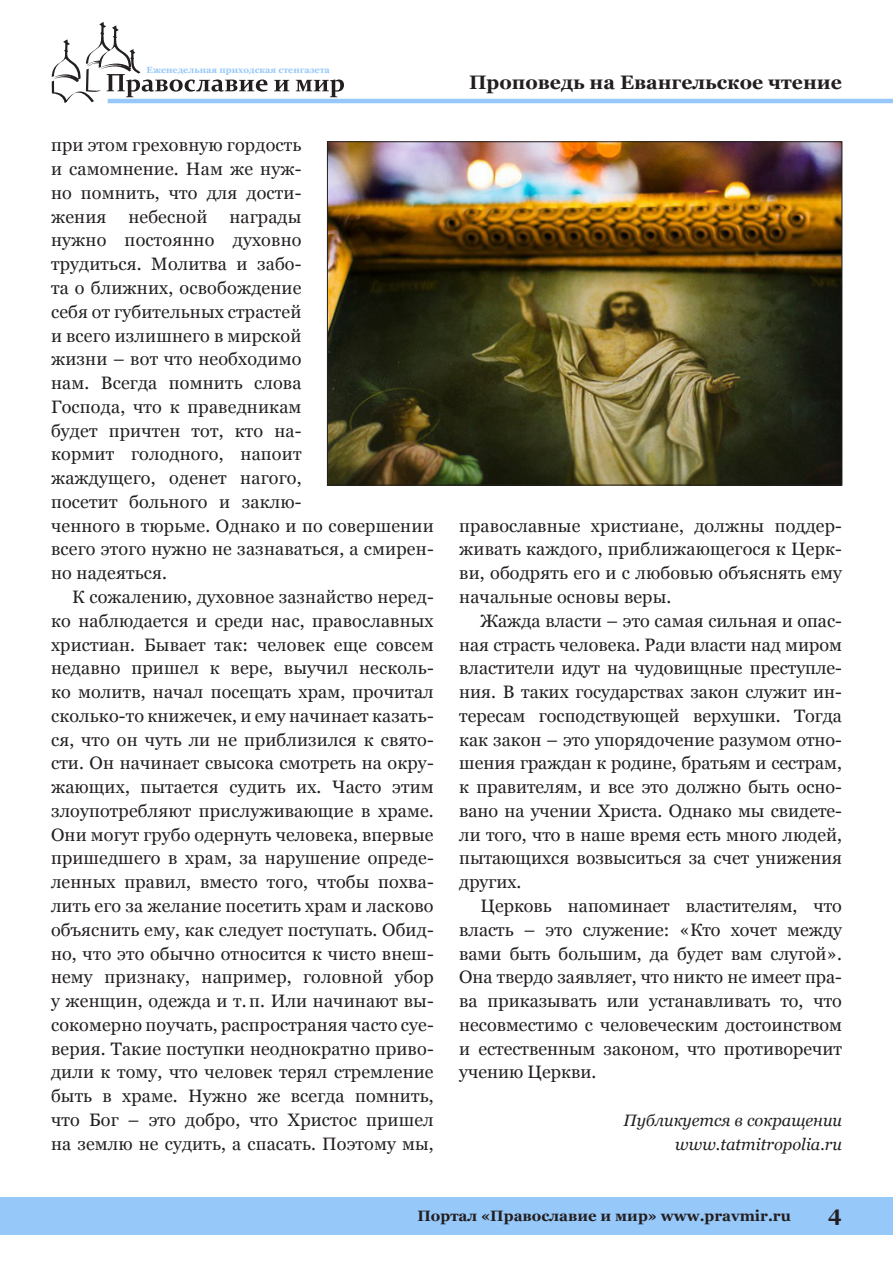
<style>
.page{position:relative;width:893px;height:1263px;background:#fff}
.page>*{position:absolute;margin:0;border:0;box-sizing:border-box;transform-origin:0 0}
.t1{font:700 21px "Georgia";color:#231f20}
.kolontitul{font:700 19.5px "Georgia";color:#231f20}
.Text{font:18px/23.7px "Georgia";letter-spacing:.01em;color:#231f20;text-align:justify}
.Bibliography{font:italic 16.5px/23.7px "Georgia";color:#231f20;text-align:right}
.t2{font:700 15px "Georgia";color:#231f20}
.t3{font:700 9px "Georgia";color:#96c8fa}
</style>
<div class="page">
<svg style="left:52px;top:22px;width:215px;height:81px"></svg>
<svg style="left:274px;top:80px;width:15px;height:11px"></svg>
<svg style="left:296px;top:79px;width:48px;height:18px"></svg>
<hr style="left:108px;top:99px;width:785px;height:4px;background:#96c8fa">
<div style="left:0;top:1197px;width:893px;height:37px;background:#96c8fa"></div>
<img style="left:329px;top:143px;width:511px;height:340px">
<p class="t3" style="left:147px;top:64px;width:185px">Еженедельная приходская стенгазета</p>
<p class="Text" style="left:51px;top:134px;width:384px;text-align:left">при этом греховную гордость<br>и самомнение. Нам же нуж-<br>но помнить, что для дости-<br>жения небесной награды<br>нужно постоянно духовно<br>трудиться. Молитва и забо-<br>та о ближних, освобождение<br>себя от губительных страстей<br>и всего излишнего в мирской<br>жизни – вот что необходимо<br>нам. Всегда помнить слова<br>Господа, что к праведникам<br>будет причтен тот, кто на-<br>кормит голодного, напоит<br>жаждущего, оденет нагого,<br>посетит больного и заклю-<br>ченного в тюрьме. Однако и по совершении всего этого нужно не зазнаваться, а смирен&shy;но надеяться.</p>
<p class="Text" style="left:51px;top:585px;width:384px;text-indent:21px">К сожалению, духовное зазнайство неред&shy;ко наблюдается и среди нас, православных христиан. Бывает так: человек еще совсем недавно пришел к вере, выучил несколь&shy;ко молитв, начал посещать храм, прочитал сколько-то книжечек, и ему начинает казать&shy;ся, что он чуть ли не приблизился к свято&shy;сти. Он начинает свысока смотреть на окру&shy;жающих, пытается судить их. Часто этим злоупотребляют прислуживающие в храме.<br>Они могут грубо одернуть человека, впервые пришедшего в храм, за нарушение опреде&shy;ленных правил, вместо того, чтобы похва&shy;лить его за желание посетить храм и ласково объяснить ему, как следует поступать. Обид&shy;но, что это обычно относится к чисто внеш&shy;нему признаку, например, головной убор у женщин, одежда и т.п. Или начинают вы&shy;сокомерно поучать, распространяя часто суе&shy;верия. Такие поступки неоднократно приво&shy;дили к тому, что человек терял стремление быть в храме. Нужно же всегда помнить, что Бог – это добро, что Христос пришел на землю не судить, а спасать. Поэтому мы,</p>
<p class="kolontitul" style="left:469px;top:69px;width:374px">Проповедь на Евангельское чтение</p>
<p class="Text" style="left:459px;top:514px;width:384px">православные христиане, должны поддер&shy;живать каждого, приближающегося к Церк&shy;ви, ободрять его и с любовью объяснять ему начальные основы веры.</p>
<p class="Text" style="left:459px;top:609px;width:384px;text-indent:21px">Жажда власти – это самая сильная и опас&shy;ная страсть человека. Ради власти над миром властители идут на чудовищные преступле&shy;ния. В таких государствах закон служит ин&shy;тересам господствующей верхушки. Тогда как закон – это упорядочение разумом отно&shy;шения граждан к родине, братьям и сестрам, к правителям, и все это должно быть осно&shy;вано на учении Христа. Однако мы свидете&shy;ли того, что в наше время есть много людей, пытающихся возвыситься за счет унижения других.</p>
<p class="Text" style="left:459px;top:894px;width:384px;text-indent:21px">Церковь напоминает властителям, что власть – это служение: «Кто хочет между вами быть большим, да будет вам слугой».<br>Она твердо заявляет, что никто не имеет пра&shy;ва приказывать или устанавливать то, что несовместимо с человеческим достоинством и естественным законом, что противоречит учению Церкви.</p>
<p class="Bibliography" style="left:623px;top:1108px;width:220px">Публикуется в сокращении www.tatmitropolia.ru</p>
<p class="t2" style="left:417px;top:1206px;width:375px">Портал «Православие и мир» www.pravmir.ru</p>
<p class="t1" style="left:828px;top:1200px;width:15px">4</p>
</div>
